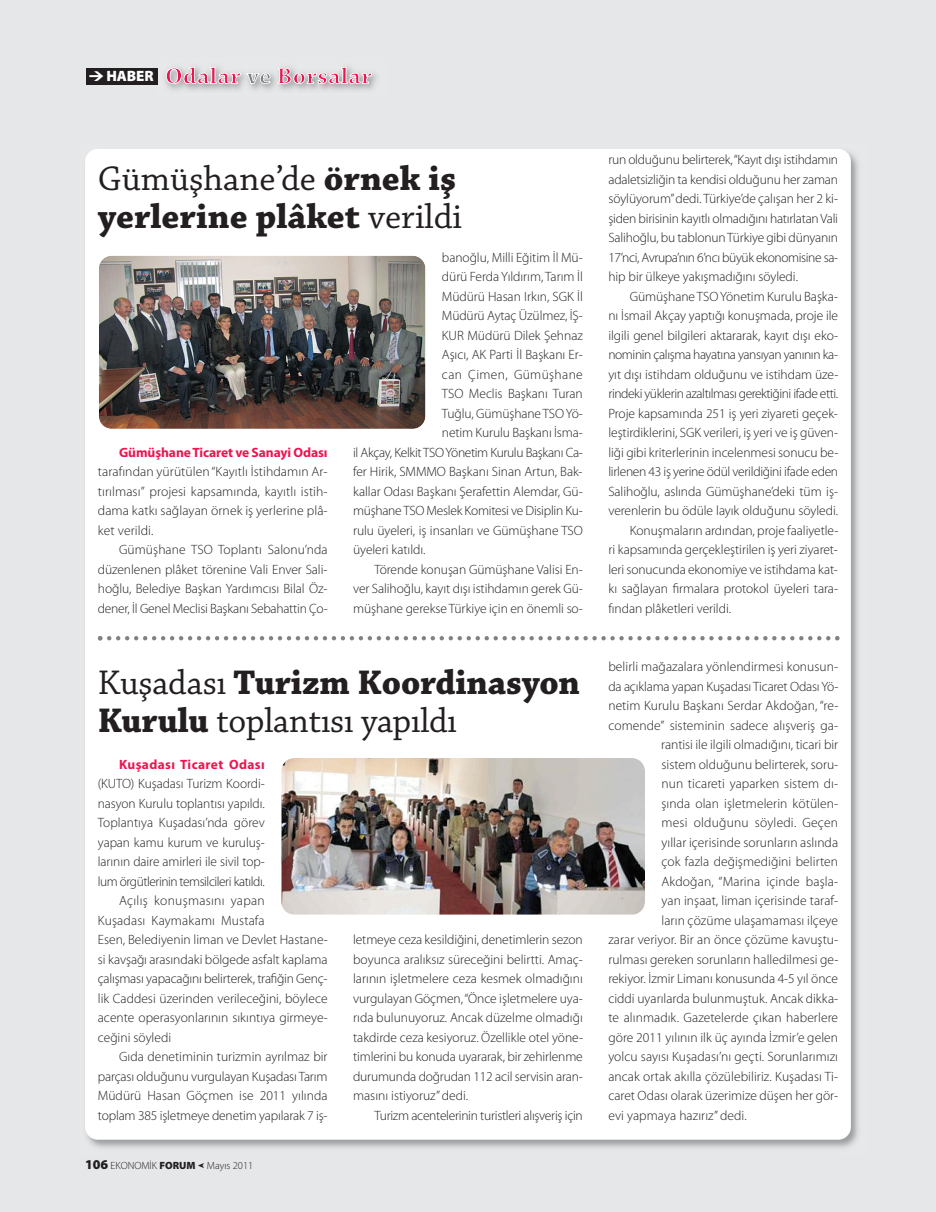
<style>
.page{position:relative;width:936px;height:1212px;background:#fff}
.page>*{position:absolute;margin:0;border:0;box-sizing:border-box;transform-origin:0 0}
.t1{font:36px/37.5px "Chaparral Pro";letter-spacing:-.005em;color:#231f20}
.t2{font:700 36px/37.5px "Chaparral Pro";color:#231f20}
.t3{font:900 15px "Myriad Pro";letter-spacing:-.005em;color:#fff}
.t4{font:300 13.5px/19.5px "Myriad Pro";letter-spacing:-.005em;color:#231f20;text-align:justify}
.t5{font:300 13.5px "Myriad Pro";letter-spacing:-.025em;color:#231f20}
.t6{font:300 13.5px "Myriad Pro";letter-spacing:-.035em;color:#231f20}
.t7{font:300 13.5px "Myriad Pro";letter-spacing:-.03em;color:#231f20}
.t8{font:700 13.5px "Myriad Pro";letter-spacing:-.005em;color:#ed1450}
.t9{font:300 13.5px "Myriad Pro";letter-spacing:.015em;color:#231f20}
.t10{font:300 13.5px "Myriad Pro";letter-spacing:.02em;color:#231f20}
.t11{font:700 13.5px "Myriad Pro";letter-spacing:.03em;color:#ed1450}
.t12{font:300 13.5px "Myriad Pro";letter-spacing:.025em;color:#231f20}
.t13{font:300 10.5px "Myriad Pro";color:#231f20}
.s1{font-weight:400}
.s2{font-weight:700}
.s3{font-weight:900;font-size:13.5px}
.s4{font-weight:900}
</style>
<div class="page">
<div style="left:0;top:0;width:935px;height:1212px;background:#e6e7e9"></div>
<div style="left:85px;top:149px;width:765px;height:991px;background:#fff;border-radius:13px"></div>
<div style="left:86px;top:68px;width:72px;height:17px;background:#231f20"></div>
<svg style="left:278px;top:67px;width:94px;height:17px"></svg>
<svg style="left:166px;top:67px;width:104px;height:17px"></svg>
<svg style="left:98px;top:636px;width:741px;height:4px"></svg>
<img style="left:99px;top:256px;width:326px;height:173px;border-radius:13px">
<img style="left:281px;top:758px;width:364px;height:157px;border-radius:13px">
<p class="t3" style="left:106px;top:67px;width:49px">HABER</p>
<h1 class="t2" style="left:98px;top:164px;width:365px"><span class="s1">Gümüşhane’de</span> örnek iş yerlerine plâket <span class="s1">verildi</span></h1>
<p class="t8" style="left:119px;top:444px;width:210px">Gümüşhane Ticaret ve Sanayi Odası</p>
<p class="t4" style="left:98px;top:463px;width:231px">tarafından yürütülen “Kayıtlı İstihdamın Ar&shy;tırılması” projesi kapsamında, kayıtlı istih&shy;dama katkı sağlayan örnek iş yerlerine plâ&shy;ket verildi.</p>
<p class="t4" style="left:98px;top:541px;width:231px;text-indent:21px">Gümüşhane TSO Toplantı Salonu’nda düzenlenen plâket törenine Vali Enver Sali&shy;hoğlu, Belediye Başkan Yardımcısı Bilal Öz&shy;dener, İl Genel Meclisi Başkanı Sebahattin Ço-</p>
<p class="t4" style="left:442px;top:248px;width:142px">banoğlu, Milli Eğitim İl Mü-</p>
<p class="t4" style="left:442px;top:268px;width:142px">dürü Ferda Yıldırım, Tarım İl</p>
<p class="t4" style="left:442px;top:287px;width:142px">Müdürü Hasan Irkın, SGK İl</p>
<p class="t4" style="left:442px;top:307px;width:142px">Müdürü Aytaç Üzülmez, İŞ-</p>
<p class="t4" style="left:442px;top:326px;width:142px">KUR Müdürü Dilek Şehnaz</p>
<p class="t4" style="left:442px;top:346px;width:142px">Aşıcı, AK Parti İl Başkanı Er-</p>
<p class="t12" style="left:442px;top:369px;width:142px">can Çimen, Gümüşhane</p>
<p class="t4" style="left:442px;top:385px;width:142px">TSO Meclis Başkanı Turan</p>
<p class="t4" style="left:442px;top:404px;width:142px">Tuğlu, Gümüşhane TSO Yö-</p>
<p class="t4" style="left:442px;top:424px;width:142px">netim Kurulu Başkanı İsma-</p>
<p class="t7" style="left:353px;top:447px;width:231px">il Akçay, Kelkit TSO Yönetim Kurulu Başkanı Ca-</p>
<p class="t4" style="left:353px;top:463px;width:231px">fer Hirik, SMMMO Başkanı Sinan Artun, Bak-</p>
<p class="t4" style="left:353px;top:482px;width:231px">kallar Odası Başkanı Şerafettin Alemdar, Gü-</p>
<p class="t4" style="left:353px;top:502px;width:231px">müşhane TSO Meslek Komitesi ve Disiplin Ku-</p>
<p class="t4" style="left:353px;top:521px;width:231px">rulu üyeleri, iş insanları ve Gümüşhane TSO</p>
<p class="t4" style="left:353px;top:541px;width:74px">üyeleri katıldı.</p>
<p class="t4" style="left:374px;top:560px;width:210px">Törende konuşan Gümüşhane Valisi En-</p>
<p class="t4" style="left:353px;top:580px;width:231px">ver Salihoğlu, kayıt dışı istihdamın gerek Gü-</p>
<p class="t4" style="left:353px;top:599px;width:231px">müşhane gerekse Türkiye için en önemli so-</p>
<h1 class="t1" style="left:98px;top:667px;width:483px">Kuşadası <span class="s2">Turizm Koordinasyon<br>Kurulu</span> toplantısı yapıldı</h1>
<p class="t11" style="left:119px;top:756px;width:147px">Kuşadası Ticaret Odası</p>
<p class="t4" style="left:98px;top:775px;width:168px">(KUTO) Kuşadası Turizm Koordi-</p>
<p class="t4" style="left:98px;top:794px;width:168px">nasyon Kurulu toplantısı yapıldı.</p>
<p class="t4" style="left:98px;top:814px;width:168px">Toplantıya Kuşadası’nda görev</p>
<p class="t4" style="left:98px;top:833px;width:168px">yapan kamu kurum ve kuruluş-</p>
<p class="t4" style="left:98px;top:853px;width:168px">larının daire amirleri ile sivil top-</p>
<p class="t6" style="left:98px;top:876px;width:168px">lum örgütlerinin temsilcileri katıldı.</p>
<p class="t10" style="left:119px;top:895px;width:147px">Açılış konuşmasını yapan</p>
<p class="t4" style="left:98px;top:911px;width:168px">Kuşadası Kaymakamı Mustafa</p>
<p class="t4" style="left:98px;top:931px;width:231px">Esen, Belediyenin liman ve Devlet Hastane-</p>
<p class="t4" style="left:98px;top:950px;width:231px">si kavşağı arasındaki bölgede asfalt kaplama</p>
<p class="t4" style="left:98px;top:970px;width:231px">çalışması yapacağını belirterek, trafiğin Genç-</p>
<p class="t4" style="left:98px;top:989px;width:231px">lik Caddesi üzerinden verileceğini, böylece</p>
<p class="t4" style="left:98px;top:1009px;width:231px">acente operasyonlarının sıkıntıya girmeye-</p>
<p class="t4" style="left:98px;top:1028px;width:75px">ceğini söyledi</p>
<p class="t4" style="left:119px;top:1048px;width:210px">Gıda denetiminin turizmin ayrılmaz bir</p>
<p class="t4" style="left:98px;top:1067px;width:231px">parçası olduğunu vurgulayan Kuşadası Tarım</p>
<p class="t4" style="left:98px;top:1087px;width:231px">Müdürü Hasan Göçmen ise 2011 yılında</p>
<p class="t4" style="left:98px;top:1106px;width:231px">toplam 385 işletmeye denetim yapılarak 7 iş-</p>
<p class="t13" style="left:85px;top:1161px;width:170px"><span class="s3">106</span> EKONOMİK <span class="s4">FORUM</span> ● Mayıs 2011</p>
<p class="t4" style="left:353px;top:931px;width:231px">letmeye ceza kesildiğini, denetimlerin sezon boyunca aralıksız süreceğini belirtti. Amaç&shy;larının işletmelere ceza kesmek olmadığını vurgulayan Göçmen, “Önce işletmelere uya&shy;rıda bulunuyoruz. Ancak düzelme olmadığı takdirde ceza kesiyoruz. Özellikle otel yöne&shy;timlerini bu konuda uyararak, bir zehirlenme durumunda doğrudan 112 acil servisin aran&shy;masını istiyoruz” dedi.</p>
<p class="t5" style="left:374px;top:1110px;width:210px">Turizm acentelerinin turistleri alışveriş için</p>
<p class="t4" style="left:608px;top:151px;width:231px">run olduğunu belirterek, “Kayıt dışı istihdamın adaletsizliğin ta kendisi olduğunu her zaman söylüyorum” dedi. Türkiye’de çalışan her 2 ki&shy;şiden birisinin kayıtlı olmadığını hatırlatan Vali Salihoğlu, bu tablonun Türkiye gibi dünyanın 17’nci, Avrupa’nın 6’ncı büyük ekonomisine sa&shy;hip bir ülkeye yakışmadığını söyledi.</p>
<p class="t4" style="left:629px;top:287px;width:210px">Gümüşhane TSO Yönetim Kurulu Başka-</p>
<p class="t4" style="left:608px;top:307px;width:231px">nı İsmail Akçay yaptığı konuşmada, proje ile</p>
<p class="t4" style="left:608px;top:326px;width:231px">ilgili genel bilgileri aktararak, kayıt dışı eko-</p>
<p class="t7" style="left:608px;top:349px;width:231px">nominin çalışma hayatına yansıyan yanının ka-</p>
<p class="t4" style="left:608px;top:365px;width:231px">yıt dışı istihdam olduğunu ve istihdam üze-</p>
<p class="t6" style="left:608px;top:388px;width:231px">rindeki yüklerin azaltılması gerektiğini ifade etti.</p>
<p class="t4" style="left:608px;top:404px;width:231px">Proje kapsamında 251 iş yeri ziyareti geçek-</p>
<p class="t4" style="left:608px;top:424px;width:231px">leştirdiklerini, SGK verileri, iş yeri ve iş güven-</p>
<p class="t4" style="left:608px;top:443px;width:231px">liği gibi kriterlerinin incelenmesi sonucu be-</p>
<p class="t5" style="left:608px;top:466px;width:231px">lirlenen 43 iş yerine ödül verildiğini ifade eden</p>
<p class="t4" style="left:608px;top:482px;width:231px">Salihoğlu, aslında Gümüşhane’deki tüm iş-</p>
<p class="t4" style="left:608px;top:502px;width:231px">verenlerin bu ödüle layık olduğunu söyledi.</p>
<p class="t4" style="left:629px;top:521px;width:210px">Konuşmaların ardından, proje faaliyetle-</p>
<p class="t4" style="left:608px;top:541px;width:231px">ri kapsamında gerçekleştirilen iş yeri ziyaret-</p>
<p class="t4" style="left:608px;top:560px;width:231px">leri sonucunda ekonomiye ve istihdama kat-</p>
<p class="t4" style="left:608px;top:580px;width:231px">kı sağlayan firmalara protokol üyeleri tara-</p>
<p class="t4" style="left:608px;top:599px;width:124px">fından plâketleri verildi.</p>
<p class="t4" style="left:608px;top:658px;width:231px">belirli mağazalara yönlendirmesi konusun-</p>
<p class="t4" style="left:608px;top:677px;width:231px">da açıklama yapan Kuşadası Ticaret Odası Yö-</p>
<p class="t4" style="left:608px;top:697px;width:231px">netim Kurulu Başkanı Serdar Akdoğan, “re-</p>
<p class="t4" style="left:608px;top:716px;width:231px">comende” sisteminin sadece alışveriş ga-</p>
<p class="t4" style="left:661px;top:736px;width:178px">rantisi ile ilgili olmadığını, ticari bir</p>
<p class="t4" style="left:661px;top:755px;width:178px">sistem olduğunu belirterek, soru-</p>
<p class="t4" style="left:661px;top:775px;width:178px">nun ticareti yaparken sistem dı-</p>
<p class="t4" style="left:661px;top:794px;width:178px">şında olan işletmelerin kötülen-</p>
<p class="t9" style="left:661px;top:817px;width:178px">mesi olduğunu söyledi. Geçen</p>
<p class="t4" style="left:661px;top:833px;width:178px">yıllar içerisinde sorunların aslında</p>
<p class="t4" style="left:661px;top:853px;width:178px">çok fazla değişmediğini belirten</p>
<p class="t4" style="left:661px;top:872px;width:178px">Akdoğan, “Marina içinde başla-</p>
<p class="t4" style="left:661px;top:892px;width:178px">yan inşaat, liman içerisinde taraf-</p>
<p class="t4" style="left:661px;top:911px;width:178px">ların çözüme ulaşamaması ilçeye</p>
<p class="t4" style="left:608px;top:931px;width:231px">zarar veriyor. Bir an önce çözüme kavuştu-</p>
<p class="t4" style="left:608px;top:950px;width:232px">rulması gereken sorunların halledilmesi ge-</p>
<p class="t4" style="left:608px;top:970px;width:231px">rekiyor. İzmir Limanı konusunda 4-5 yıl önce</p>
<p class="t4" style="left:608px;top:989px;width:231px">ciddi uyarılarda bulunmuştuk. Ancak dikka-</p>
<p class="t4" style="left:608px;top:1009px;width:231px">te alınmadık. Gazetelerde çıkan haberlere</p>
<p class="t4" style="left:608px;top:1028px;width:231px">göre 2011 yılının ilk üç ayında İzmir’e gelen</p>
<p class="t4" style="left:608px;top:1048px;width:231px">yolcu sayısı Kuşadası’nı geçti. Sorunlarımızı</p>
<p class="t4" style="left:608px;top:1067px;width:231px">ancak ortak akılla çözülebiliriz. Kuşadası Ti-</p>
<p class="t4" style="left:608px;top:1087px;width:231px">caret Odası olarak üzerimize düşen her gör-</p>
<p class="t4" style="left:608px;top:1106px;width:140px">evi yapmaya hazırız” dedi.</p>
</div>
